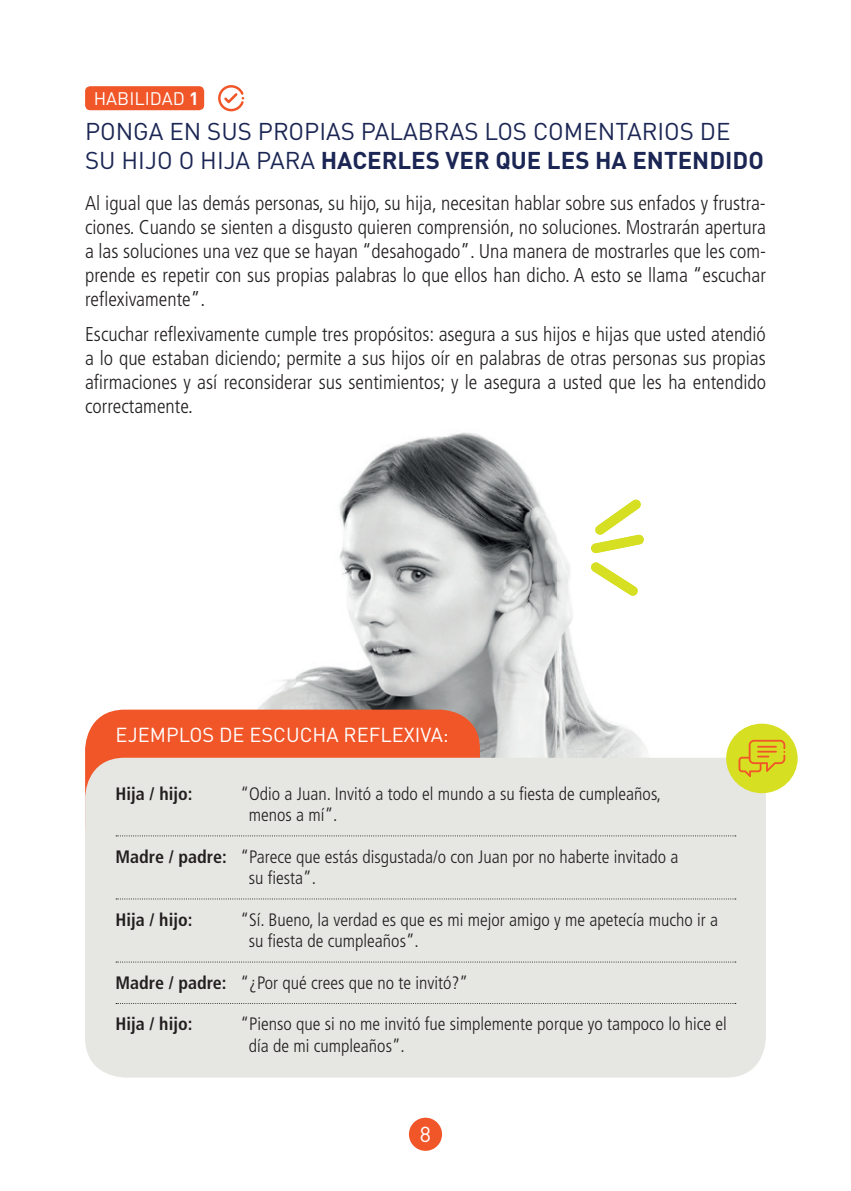
<style>
.page{position:relative;width:851px;height:1191px;background:#fff}
.page>*{position:absolute;margin:0;border:0;box-sizing:border-box;transform-origin:0 0}
.t1{font:24px/28.8px "DIN Pro";color:#1b2654}
.t2{font:21.4px "DIN Pro";color:#fff}
.t3{font:300 condensed 20px/24px "Frutiger LT Std";color:#231f20;text-align:justify}
.t4{font:20px "DIN Pro";color:#fff}
.t5{font:300 condensed 18px/21.6px "Frutiger LT Std";color:#231f20}
.t6{font:700 condensed 18px "Frutiger LT Std";color:#231f20}
.t7{font:18px "DIN Pro";color:#fff}
.s1{font-weight:700}
</style>
<div class="page">
<img style="left:258px;top:432px;width:388px;height:325px">
<img style="left:594px;top:499px;width:47px;height:36px">
<img style="left:590px;top:535px;width:54px;height:18px">
<img style="left:590px;top:562px;width:48px;height:34px">
<div style="left:85px;top:86px;width:119px;height:24px;background:#f15629;border-radius:5px"></div>
<svg style="left:218px;top:85px;width:26px;height:26px"></svg>
<div style="left:85px;top:709px;width:395px;height:154px;background:#f15629;border-radius:40px"></div>
<div style="left:85px;top:757px;width:680px;height:320px;background:#e6e6e2;border-radius:40px"></div>
<svg style="left:116px;top:835px;width:619px;height:1px"></svg>
<svg style="left:116px;top:898px;width:619px;height:1px"></svg>
<svg style="left:116px;top:961px;width:619px;height:1px"></svg>
<svg style="left:116px;top:1003px;width:619px;height:1px"></svg>
<div style="left:726px;top:723px;width:71px;height:70px;background:#d6df21;border-radius:50%"></div>
<svg style="left:738px;top:740px;width:47px;height:37px"></svg>
<div style="left:409px;top:1117px;width:33px;height:33px;background:#f15629;border-radius:50%"></div>
<p class="t7" style="left:94px;top:84px;width:107px">HABILIDAD <span class="s1">1</span></p>
<p class="t1" style="left:85px;top:116px;width:680px">PONGA EN SUS PROPIAS PALABRAS LOS CO MEN TARIOS DE<br>SU HIJO O HIJA PARA <span class="s1">HACERLES VER QUE LES HA ENTENDIDO</span></p>
<p class="t3" style="left:85px;top:191px;width:682px">Al igual que las demás personas, su hijo, su hija, necesitan hablar sobre sus enfados y frustra&shy;ciones. Cuando se sienten a disgusto quieren comprensión, no soluciones. Mostrarán apertura a las soluciones una vez que se hayan “desahogado”. Una manera de mostrarles que les com&shy;prende es repetir con sus propias palabras lo que ellos han dicho. A esto se llama “escuchar reflexivamente”.</p>
<p class="t3" style="left:85px;top:323px;width:682px">Escuchar reflexivamente cumple tres propósitos: asegura a sus hijos e hijas que usted atendió a lo que estaban diciendo; permite a sus hijos oír en palabras de otras personas sus propias afirmaciones y así reconsiderar sus sentimientos; y le asegura a usted que les ha entendido correctamente.</p>
<p class="t4" style="left:116px;top:719px;width:335px">EJEMPLOS DE ESCUCHA REFLEXIVA:</p>
<p class="t6" style="left:116px;top:782px;width:78px">Hija / hijo:</p>
<p class="t5" style="left:249px;top:783px;width:413px;text-indent:-9px">“Odio a Juan. Invitó a todo el mundo a su fiesta de cumpleaños, menos a mí”.</p>
<p class="t5" style="left:249px;top:846px;width:431px;text-indent:-133px"><span class="s1">Madre / padre:</span> “Parece que estás disgustada/o con Juan por no haberte invitado a su fiesta”.</p>
<p class="t6" style="left:115px;top:908px;width:78px">Hija / hijo:</p>
<p class="t5" style="left:249px;top:909px;width:471px;text-indent:-9px">“Sí. Bueno, la verdad es que es mi mejor amigo y me apetecía mucho ir a su fiesta de cumpleaños”.</p>
<p class="t5" style="left:115px;top:972px;width:354px"><span class="s1">Madre / padre:</span> “¿Por qué crees que no te invitó?”</p>
<p class="t6" style="left:115px;top:1013px;width:78px">Hija / hijo:</p>
<p class="t5" style="left:249px;top:1013px;width:479px;text-indent:-9px">“Pienso que si no me invitó fue simplemente porque yo tampoco lo hice el día de mi cumpleaños”.</p>
<p class="t2" style="left:420px;top:1118px;width:13px">8</p>
</div>
